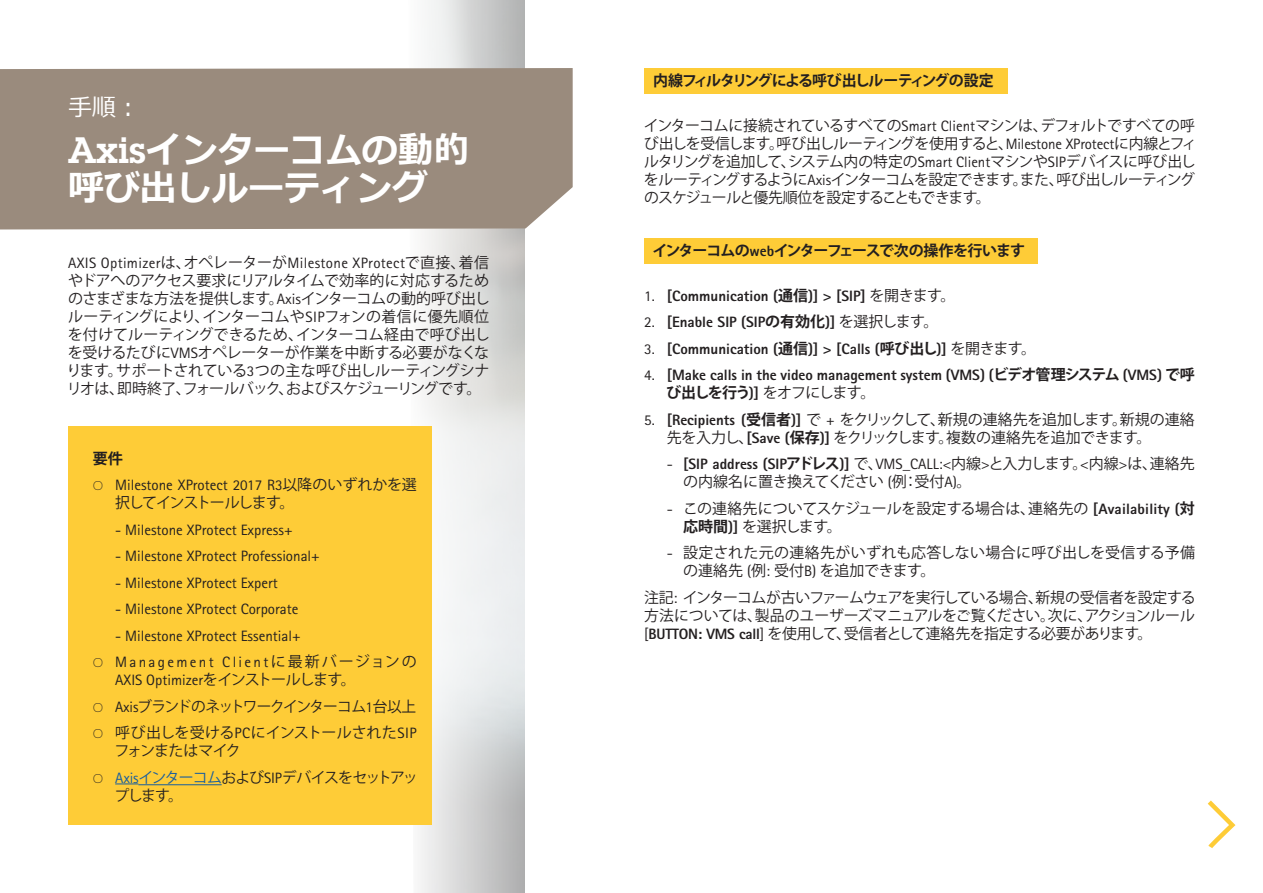
<style>
.page{position:relative;width:1263px;height:893px;background:#fff}
.page>*{position:absolute;margin:0;border:0;box-sizing:border-box;transform-origin:0 0}
.t1{font:700 36px/37.5px "Meiryo";color:#fff}
.t2{font:24px "Meiryo";color:#fff}
.t3{font:15px/18px "Koz Go Pro";letter-spacing:-.03em;color:#231f20;text-align:justify}
.t4{font:15px/18px "Rotis Sans Serif Pro";color:#231f20}
.t5{font:800 15px/18px "Rotis Sans Serif Pro";color:#231f20}
.t6{font:15px/18px "Koz Go Pro";letter-spacing:-.005em;color:#231f20}
.t7{font:700 15px "Koz Go Pro";letter-spacing:-.08em;color:#231f20}
.t8{font:15px/18px "Koz Go Pro";letter-spacing:.015em;color:#231f20}
.t9{font:15px/18px "Rotis Sans Serif Pro";letter-spacing:.155em;color:#231f20}
.t10{font:15px/18px "Koz Go Pro";letter-spacing:-.07em;color:#231f20}
.t11{font:15px "Koz Go Pro";letter-spacing:-.08em;color:#231f20}
.s1{font-family:"Lubalin Graph ECG";font-weight:600}
.s2{font-family:"Rotis Sans Serif Pro"}
.s3{font-family:"Karbon";font-weight:300}
.s4{font-family:"Koz Go Pro"}
.s5{font-family:"Rotis Sans Serif Pro";color:#175d9e}
.s6{color:#175d9e}
.s7{font-family:"Rotis Sans Serif Pro";font-weight:800}
.s8{font-weight:400}
.s9{font-family:"Koz Go Pro";font-weight:700}
.s10{font-family:"Koz Go Pro";font-weight:400}
.s11{font-weight:700}
</style>
<div class="page">
<div style="left:68px;top:426px;width:364px;height:399px;background:#fecc37"></div>
<div style="left:644px;top:68px;width:364px;height:26px;background:#fecc37"></div>
<div style="left:644px;top:238px;width:393px;height:26px;background:#fecc37"></div>
<div style="left:0;top:68px;width:573px;height:161px;background:#9a8b7d"></div>
<svg style="left:115px;top:783px;width:23px;height:1px"></svg>
<hr style="left:138px;top:784px;width:84px;height:1px;background:#175d9e">
<svg style="left:1207px;top:800px;width:29px;height:48px"></svg>
<p class="t2" style="left:68px;top:91px;width:73px">手順：</p>
<p class="t1" style="left:68px;top:133px;width:403px"><span class="s1">Axis</span>インターコムの動的呼び出しルーティング</p>
<p class="t3" style="left:66px;top:254px;width:425px"><span class="s2">AXIS Optimizer</span>は、オペレーターが<span class="s2">Milestone XProtect</span>で直接、着信やドアへのアクセス要求にリアルタイムで効率的に対応するためのさまざまな方法を提供します。<span class="s2">Axis</span>インターコムの動的呼び出しルーティングにより、インターコムや<span class="s2">SIP</span>フォンの着信に優先順位を付けてルーティングできるため、インターコム経由で呼び出しを受けるたびに<span class="s2">VMS</span>オペレーターが作業を中断する必要がなくなります。サポートされている<span class="s2">3</span>つの主な呼び出しルーティングシナリオは、即時終了、フォールバック、およびスケジューリングです。</p>
<p class="t7" style="left:93px;top:448px;width:32px">要件</p>
<p class="t4" style="left:115px;top:476px;width:303px;text-indent:-23px"><span class="s3">O</span> Milestone XProtect 2017 R3<span class="s4">以降のいずれかを選択してインストールします。</span></p>
<p class="t4" style="left:115px;top:521px;width:179px">- Milestone XProtect Express+</p>
<p class="t4" style="left:115px;top:547px;width:206px">- Milestone XProtect Professional+</p>
<p class="t4" style="left:115px;top:574px;width:164px">- Milestone XProtect Expert</p>
<p class="t4" style="left:115px;top:600px;width:185px">- Milestone XProtect Corporate</p>
<p class="t4" style="left:115px;top:627px;width:187px">- Milestone XProtect Essential+</p>
<p class="t9" style="left:115px;top:653px;width:303px;text-indent:-23px"><span class="s3">O</span> Management Client<span class="s4">に最新バージョンの<br></span>AXIS Optimizer<span class="s4">をインストールします。</span></p>
<p class="t11" style="left:93px;top:696px;width:325px"><span class="s3">O</span> <span class="s2">Axis</span>ブランドのネットワークインターコム<span class="s2">1</span>台以上</p>
<p class="t3" style="left:114px;top:724px;width:304px;text-indent:-22px"><span class="s3">O</span> 呼び出しを受ける<span class="s2">PC</span>にインストールされた<span class="s2">SIP</span>フォンまたはマイク</p>
<p class="t10" style="left:114px;top:768px;width:305px;text-indent:-22px"><span class="s3">O</span> <span class="s5">Axis</span><span class="s6">インターコム</span>および<span class="s2">SIP</span>デバイスをセットアップします。</p>
<p class="t7" style="left:653px;top:71px;width:342px">内線フィルタリングによる呼び出しルーティングの設定</p>
<p class="t3" style="left:644px;top:117px;width:554px">インターコムに接続されているすべての<span class="s2">Smart Client</span>マシンは、デフォルトですべての呼び出しを受信します。呼び出しルーティングを使用すると、<span class="s2">Milestone XProtect</span>に内線とフィルタリングを追加して、システム内の特定の<span class="s2">Smart Client</span>マシンや<span class="s2">SIP</span>デバイスに呼び出しをルーティングするように<span class="s2">Axis</span>インターコムを設定できます。また、呼び出しルーティングのスケジュールと優先順位を設定することもできます。</p>
<p class="t7" style="left:652px;top:241px;width:374px">インターコムの<span class="s7">web</span>インターフェースで次の操作を行います</p>
<p class="t5" style="left:644px;top:286px;width:313px"><span class="s8">1.</span> [Communication (<span class="s9">通信</span>)] &gt; [SIP] <span class="s10">を開きます。</span></p>
<p class="t5" style="left:644px;top:313px;width:296px"><span class="s8">2.</span> [Enable SIP (SIP<span class="s9">の有効化</span>)] <span class="s10">を選択します。</span></p>
<p class="t5" style="left:644px;top:339px;width:394px"><span class="s8">3.</span> [Communication (<span class="s9">通信</span>)] &gt; [Calls (<span class="s9">呼び出し</span>)] <span class="s10">を開きます。</span></p>
<p class="t5" style="left:666px;top:366px;width:530px;text-indent:-22px"><span class="s8">4.</span> [Make calls in the video management system (VMS) (<span class="s9">ビデオ管理システム</span> (VMS) <span class="s9">で呼び出しを行う</span>)] <span class="s10">をオフにします。</span></p>
<p class="t3" style="left:667px;top:410px;width:530px;text-indent:-23px"><span class="s2">5.</span> <span class="s7">[Recipients (</span><span class="s11">受信者</span><span class="s7">)]</span> で <span class="s2">+</span> をクリックして、新規の連絡先を追加します。新規の連絡先を入力し、<span class="s7">[Save (</span><span class="s11">保存</span><span class="s7">)]</span> をクリックします。複数の連絡先を追加できます。</p>
<p class="t3" style="left:683px;top:455px;width:513px;text-indent:-16px"><span class="s2">-</span> <span class="s7">[SIP address (SIP</span><span class="s11">アドレス</span><span class="s7">)]</span> で、<span class="s2">VMS_CALL:&lt;</span>内線<span class="s2">&gt;</span>と入力します。<span class="s2">&lt;</span>内線<span class="s2">&gt;</span>は、連絡先の内線名に置き換えてください <span class="s2">(</span>例：受付<span class="s2">A)</span>。</p>
<p class="t6" style="left:683px;top:499px;width:513px;text-indent:-16px"><span class="s2">-</span> この連絡先についてスケジュールを設定する場合は、連絡先の <span class="s7">[Availability (</span><span class="s11">対応時間</span><span class="s7">)]</span> を選択します。</p>
<p class="t8" style="left:683px;top:544px;width:513px;text-indent:-16px"><span class="s2">-</span> 設定された元の連絡先がいずれも応答しない場合に呼び出しを受信する予備の連絡先 <span class="s2">(</span>例<span class="s2">:</span> 受付<span class="s2">B)</span> を追加できます。</p>
<p class="t3" style="left:644px;top:588px;width:553px">注記<span class="s2">:</span> インターコムが古いファームウェアを実行している場合、新規の受信者を設定する方法については、製品のユーザーズマニュアルをご覧ください。次に、アクションルール<span class="s2">[</span><span class="s7">BUTTON: VMS call</span><span class="s2">]</span> を使用して、受信者として連絡先を指定する必要があります。</p>
</div>
